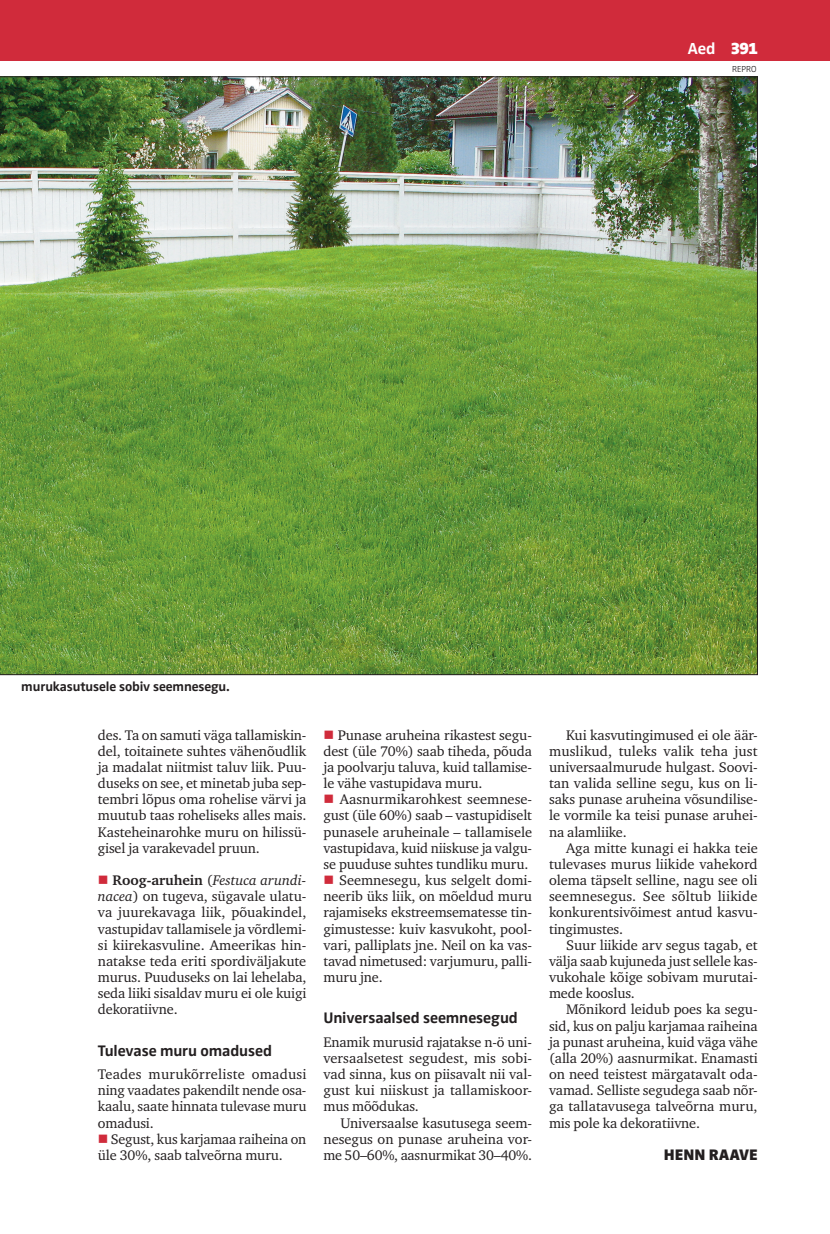
<style>
.page{position:relative;width:830px;height:1234px;background:#fff}
.page>*{position:absolute;margin:0;border:0;box-sizing:border-box;transform-origin:0 0}
.t1{font:700 16.5px "Zwo Pro";color:#fff}
.t2{font:700 15.75px "Zwo Pro";letter-spacing:-.01em;color:#231f20}
.t3{font:900 15.75px "Zwo Pro";color:#231f20}
.t4{font:14.25px/16.2px "Charter ITC";letter-spacing:-.01em;color:#231f20;text-align:justify}
.t5{font:700 13.5px "Zwo Pro";letter-spacing:-.01em;color:#231f20}
.t6{font:300 9px "Zwo Pro";color:#231f20}
.s1{font-weight:900}
.s2{color:#d02b3b}
.s3{font-weight:700}
.s4{font-style:italic}
</style>
<div class="page">
<div style="left:0;top:0;width:829px;height:60px;background:#d02b3b"></div>
<img style="left:0;top:77px;width:757px;height:597px">
<p class="t1" style="left:687px;top:39px;width:72px">Aed <span class="s1">391</span></p>
<p class="t6" style="left:731px;top:64px;width:26px">REPRO</p>
<p class="t5" style="left:21px;top:678px;width:210px">murukasutusele sobiv seemnesegu.</p>
<p class="t4" style="left:98px;top:726px;width:210px">des. Ta on samuti väga tallamiskin&shy;del, toitainete suhtes vähenõudlik ja madalat niitmist taluv liik. Puu&shy;duseks on see, et minetab juba sep&shy;tembri lõpus oma rohelise värvi ja muutub taas roheliseks alles mais.<br>Kasteheinarohke muru on hilissü&shy;gisel ja varakevadel pruun.</p>
<p class="t4" style="left:98px;top:871px;width:210px"><span class="s2">■</span> <span class="s3">Roog-aruhein</span> (<span class="s4">Festuca arundi&shy;nacea</span>) on tugeva, sügavale ulatu&shy;va juurekavaga liik, põuakindel, vastupidav tallamisele ja võrdlemi&shy;si kiirekasvuline. Ameerikas hin&shy;natakse teda eriti spordiväljakute murus. Puuduseks on lai lehelaba, seda liiki sisaldav muru ei ole kuigi dekoratiivne.</p>
<p class="t2" style="left:98px;top:1040px;width:175px">Tulevase muru omadused</p>
<p class="t4" style="left:98px;top:1065px;width:210px">Teades murukõrreliste omadusi ning vaadates pakendilt nende osa&shy;kaalu, saate hinnata tulevase muru omadusi.</p>
<p class="t4" style="left:98px;top:1130px;width:210px"><span class="s2">■</span> Segust, kus karjamaa raiheina on üle 30%, saab talveõrna muru.</p>
<p class="t4" style="left:323px;top:726px;width:210px"><span class="s2">■</span> Punase aruheina rikastest segu&shy;dest (üle 70%) saab tiheda, põuda ja poolvarju taluva, kuid tallamise&shy;le vähe vastupidava muru.</p>
<p class="t4" style="left:323px;top:791px;width:210px"><span class="s2">■</span> Aasnurmikarohkest seemnese&shy;gust (üle 60%) saab – vastupidiselt punasele aruheinale – tallamisele vastupidava, kuid niiskuse ja valgu&shy;se puuduse suhtes tundliku muru.</p>
<p class="t4" style="left:323px;top:871px;width:210px"><span class="s2">■</span> Seemnesegu, kus selgelt domi&shy;neerib üks liik, on mõeldud muru rajamiseks ekstreemsematesse tin&shy;gimustesse: kuiv kasvukoht, pool&shy;vari, palliplats jne. Neil on ka vas&shy;tavad nimetused: varjumuru, palli&shy;muru jne.</p>
<p class="t2" style="left:323px;top:1008px;width:196px">Universaalsed seemnesegud</p>
<p class="t4" style="left:323px;top:1033px;width:210px">Enamik murusid rajatakse n-ö uni&shy;versaalsetest segudest, mis sobi&shy;vad sinna, kus on piisavalt nii val&shy;gust kui niiskust ja tallamiskoor&shy;mus mõõdukas.</p>
<p class="t4" style="left:323px;top:1114px;width:210px;text-indent:17px">Universaalse kasutusega seem&shy;nesegus on punase aruheina vor&shy;me 50–60%, aasnurmikat 30–40%.</p>
<p class="t4" style="left:549px;top:726px;width:210px;text-indent:17px">Kui kasvutingimused ei ole äär&shy;muslikud, tuleks valik teha just universaalmurude hulgast. Soovi&shy;tan valida selline segu, kus on li&shy;saks punase aruheina võsundilise&shy;le vormile ka teisi punase aruhei&shy;na alamliike.</p>
<p class="t4" style="left:548px;top:839px;width:210px;text-indent:17px">Aga mitte kunagi ei hakka teie tulevases murus liikide vahekord olema täpselt selline, nagu see oli seemnesegus. See sõltub liikide konkurentsivõimest antud kasvu&shy;tingimustes.</p>
<p class="t4" style="left:549px;top:936px;width:210px;text-indent:17px">Suur liikide arv segus tagab, et välja saab kujuneda just sellele kas&shy;vukohale kõige sobivam murutai&shy;mede kooslus.</p>
<p class="t4" style="left:549px;top:1001px;width:210px;text-indent:17px">Mõnikord leidub poes ka segu&shy;sid, kus on palju karjamaa raiheina ja punast aruheina, kuid väga vähe (alla 20%) aasnurmikat. Enamasti on need teistest märgatavalt oda&shy;vamad. Selliste segudega saab nõr&shy;ga tallatavusega talveõrna muru, mis pole ka dekoratiivne.</p>
<p class="t3" style="left:663px;top:1144px;width:95px">HENN RAAVE</p>
</div>
